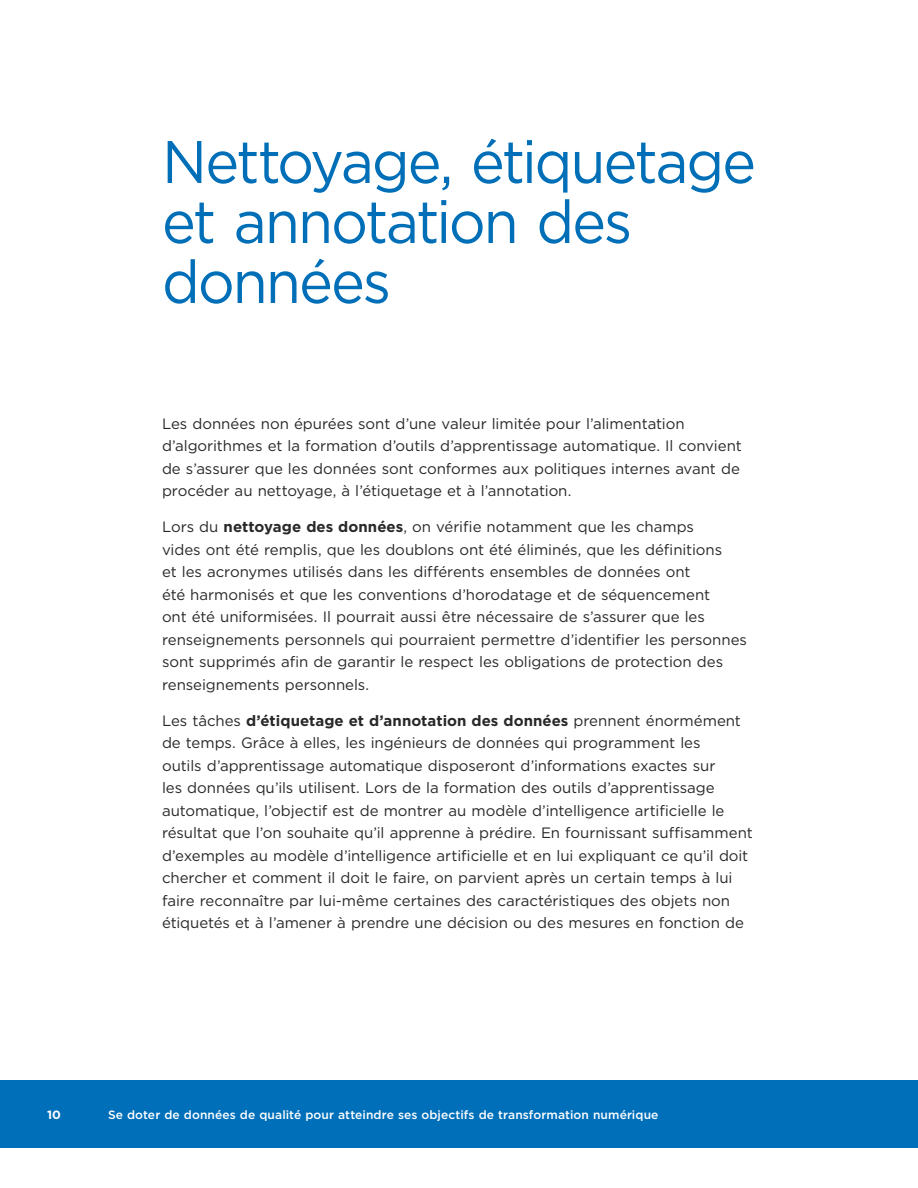
<style>
.page{position:relative;width:918px;height:1188px;background:#fff}
.page>*{position:absolute;margin:0;border:0;box-sizing:border-box;transform-origin:0 0}
.t1{font:60px/60px "Gotham";letter-spacing:-.04em;color:#006fb8;scale:.95 1}
.t2{font:15px/22.5px "Gotham";letter-spacing:-.005em;color:#282829}
.t3{font:500 12px "Gotham";letter-spacing:.01em;color:#fefefe}
.t4{font:700 12px "Gotham";color:#fefefe}
.s1{font-weight:700}
</style>
<div class="page">
<div style="left:0;top:1080px;width:918px;height:68px;background:#006fba"></div>
<h2 class="t1" style="left:162px;top:131px;width:627px">Nettoyage, étiquetage et annotation des données</h2>
<p class="t2" style="left:162px;top:412px;width:581px">Les données non épurées sont d’une valeur limitée pour l’alimentation d’algorithmes et la formation d’outils d’apprentissage automatique. Il convient de s’assurer que les données sont conformes aux politiques internes avant de procéder au nettoyage, à l’étiquetage et à l’annotation.</p>
<p class="t2" style="left:162px;top:516px;width:587px">Lors du <span class="s1">nettoyage des données</span>, on vérifie notamment que les champs<br>vides ont été remplis, que les doublons ont été éliminés, que les définitions<br>et les acronymes utilisés dans les différents ensembles de données ont<br>été harmonisés et que les conventions d’horodatage et de séquencement<br>ont été uniformisées. Il pourrait aussi être nécessaire de s’assurer que les renseignements personnels qui pourraient permettre d’identifier les personnes sont supprimés afin de garantir le respect les obligations de protection des renseignements personnels.</p>
<p class="t2" style="left:162px;top:709px;width:592px">Les tâches <span class="s1">d’étiquetage et d’annotation des données</span> prennent énormément de temps. Grâce à elles, les ingénieurs de données qui programment les<br>outils d’apprentissage automatique disposeront d’informations exactes sur<br>les données qu’ils utilisent. Lors de la formation des outils d’apprentissage automatique, l’objectif est de montrer au modèle d’intelligence artificielle le résultat que l’on souhaite qu’il apprenne à prédire. En fournissant suffisamment d’exemples au modèle d’intelligence artificielle et en lui expliquant ce qu’il doit chercher et comment il doit le faire, on parvient après un certain temps à lui faire reconnaître par lui-même certaines des caractéristiques des objets non étiquetés et à l’amener à prendre une décision ou des mesures en fonction de</p>
<p class="t4" style="left:47px;top:1107px;width:15px">10</p>
<p class="t3" style="left:108px;top:1107px;width:552px">Se doter de données de qualité pour atteindre ses objectifs de transformation numérique</p>
</div>
